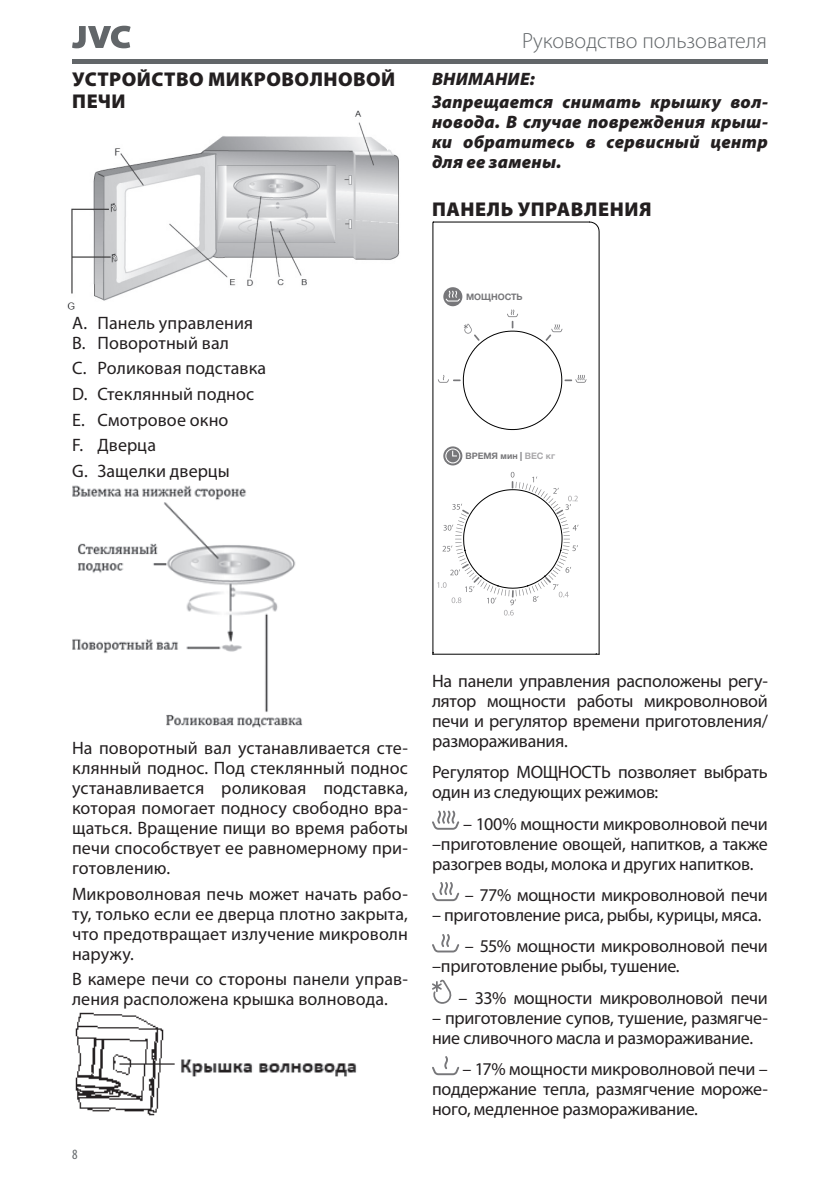
<style>
.page{position:relative;width:840px;height:1191px;background:#fff}
.page>*{position:absolute;margin:0;border:0;box-sizing:border-box;transform-origin:0 0}
.t1{font:300 22px "Myriad Pro";color:#626669}
.Заголовки{font:900 20px/22px "Myriad Pro";letter-spacing:.025em;color:#231f20}
.Основной_текст{font:18px/20px "Myriad Pro";letter-spacing:-.015em;color:#231f20;text-align:justify}
.Основной_текстовый_б{font:18px/20px "Myriad Pro";letter-spacing:.005em;color:#231f20;text-align:justify}
.Основной_текст_для_с{font:18px "Myriad Pro";letter-spacing:.005em;color:#231f20}
.внимание{font:italic 900 18px/20px "Myriad Pro";letter-spacing:.015em;color:#231f20;text-align:justify}
.t2{font:condensed 14.2px "Myriad Pro";color:#626669}
.t3{font:700 9px "Helvetica Neue Cyr";color:#77777a}
.s1{color:#a9a8aa}
</style>
<div class="page">
<hr style="left:72px;top:59px;width:695px;height:4px;background:#626669">
<svg style="left:72px;top:26px;width:58px;height:22px"></svg>
<img style="left:67px;top:110px;width:333px;height:199px">
<img style="left:72px;top:485px;width:231px;height:243px">
<img style="left:75px;top:1012px;width:282px;height:104px">
<svg style="left:432px;top:221px;width:167px;height:434px"></svg>
<svg style="left:432px;top:810px;width:27px;height:19px"></svg>
<svg style="left:432px;top:882px;width:27px;height:19px"></svg>
<svg style="left:432px;top:934px;width:27px;height:18px"></svg>
<svg style="left:432px;top:979px;width:20px;height:24px"></svg>
<svg style="left:432px;top:1056px;width:27px;height:19px"></svg>
<p class="Заголовки" style="left:72px;top:69px;width:324px">УСТРОЙСТВО МИКРОВОЛНОВОЙ<br>ПЕЧИ</p>
<p class="Основной_текст_для_с" style="left:72px;top:311px;width:182px">A. Панель управления</p>
<p class="Основной_текст_для_с" style="left:72px;top:331px;width:158px">B. Поворотный вал</p>
<p class="Основной_текст_для_с" style="left:72px;top:357px;width:195px">C. Роликовая подставка</p>
<p class="Основной_текст_для_с" style="left:72px;top:383px;width:184px">D. Стеклянный поднос</p>
<p class="Основной_текст_для_с" style="left:72px;top:408px;width:158px">E. Смотровое окно</p>
<p class="Основной_текст_для_с" style="left:72px;top:434px;width:85px">F. Дверца</p>
<p class="Основной_текст_для_с" style="left:72px;top:460px;width:159px">G. Защелки дверцы</p>
<p class="t1" style="left:522px;top:29px;width:246px">Руководство пользователя</p>
<p class="внимание" style="left:432px;top:69px;width:104px">ВНИМАНИЕ:</p>
<p class="внимание" style="left:432px;top:92px;width:337px">Запрещается снимать крышку вол&shy;новода. В случае повреждения крыш&shy;ки обратитесь в сервисный центр для ее замены.</p>
<p class="Заголовки" style="left:432px;top:198px;width:221px">ПАНЕЛЬ УПРАВЛЕНИЯ</p>
<p class="t3" style="left:466px;top:292px;width:58px">МОЩНОСТЬ</p>
<p class="t3" style="left:465px;top:451px;width:91px">ВРЕМЯ мин | <span class="s1">ВЕС кг</span></p>
<p class="Основной_текстовый_б" style="left:72px;top:737px;width:337px">На поворотный вал устанавливается сте&shy;клянный поднос. Под стеклянный поднос устанавливается роликовая подставка, которая помогает подносу свободно вра&shy;щаться. Вращение пищи во время работы печи способствует ее равномерному при&shy;готовлению.</p>
<p class="Основной_текстовый_б" style="left:72px;top:883px;width:337px">Микроволновая печь может начать рабо&shy;ту, только если ее дверца плотно закрыта, что предотвращает излучение микроволн наружу.</p>
<p class="Основной_текстовый_б" style="left:72px;top:969px;width:337px">В камере печи со стороны панели управ&shy;ления расположена крышка волновода.</p>
<p class="t2" style="left:72px;top:1146px;width:7px">8</p>
<p class="Основной_текст" style="left:432px;top:670px;width:337px">На панели управления расположены регу&shy;лятор мощности работы микроволновой печи и регулятор времени приготовления/ размораживания.</p>
<p class="Основной_текст" style="left:432px;top:762px;width:337px">Регулятор МОЩНОСТЬ позволяет выбрать один из следующих режимов:</p>
<p class="Основной_текст" style="left:432px;top:813px;width:337px;text-indent:31px">– 100% мощности микроволновой печи –приготовление овощей, напитков, а также разогрев воды, молока и других напитков.</p>
<p class="Основной_текст" style="left:464px;top:884px;width:304px">– 77% мощности микроволновой печи</p>
<p class="Основной_текст" style="left:432px;top:904px;width:331px">– приготовление риса, рыбы, курицы, мяса.</p>
<p class="Основной_текст" style="left:432px;top:936px;width:337px;text-indent:33px">– 55% мощности микроволновой печи –приготовление рыбы, тушение.</p>
<p class="Основной_текст" style="left:458px;top:987px;width:310px">– 33% мощности микроволновой печи</p>
<p class="Основной_текст" style="left:432px;top:1007px;width:337px">– приготовление супов, тушение, размягче&shy;ние сливочного масла и размораживание.</p>
<p class="Основной_текст" style="left:432px;top:1058px;width:337px;text-indent:31px">– 17% мощности микроволновой печи – поддержание тепла, размягчение мороже&shy;ного, медленное размораживание.</p>
</div>
